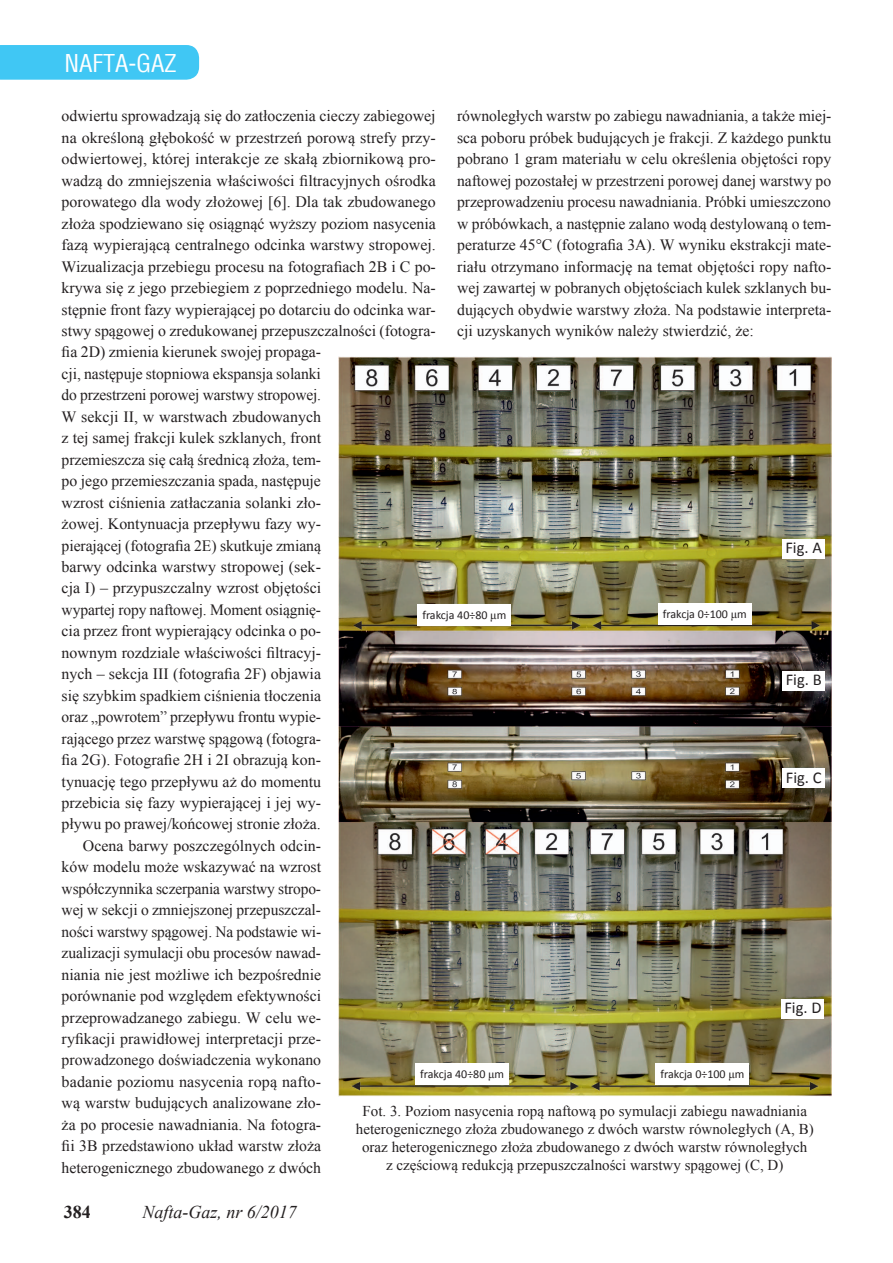
<style>
.page{position:relative;width:893px;height:1263px;background:#fff}
.page>*{position:absolute;margin:0;border:0;box-sizing:border-box;transform-origin:0 0}
.t1{font:24px "Switzerland Condensed";color:#fff}
.t2{font:italic 18px "Times New Roman";color:#231f20}
.t3{font:700 18px "Times New Roman";color:#231f20}
.t4{font:16.5px "Calibri";color:#231f20}
.t5{font:15.75px/21.5px "Times New Roman";color:#231f20;text-align:justify}
.t6{font:15px/18px "Times New Roman";color:#231f20;text-align:center}
.t7{font:12px "Calibri";color:#231f20}
.s1{font-family:"Times New Roman"}
</style>
<div class="page">
<div style="left:0;top:45px;width:199px;height:35px;background:#40c7f4"></div>
<img style="left:338px;top:357px;width:493px;height:740px">
<div style="left:418px;top:604px;width:93px;height:21px;background:#fff"></div>
<div style="left:658px;top:603px;width:94px;height:21px;background:#fff"></div>
<div style="left:782px;top:540px;width:43px;height:19px;background:#fff"></div>
<div style="left:782px;top:671px;width:43px;height:20px;background:#fff"></div>
<div style="left:782px;top:769px;width:43px;height:19px;background:#fff"></div>
<div style="left:782px;top:999px;width:42px;height:20px;background:#fff"></div>
<div style="left:415px;top:1063px;width:94px;height:21px;background:#fff"></div>
<div style="left:656px;top:1063px;width:93px;height:21px;background:#fff"></div>
<h1 class="t1" style="left:64px;top:49px;width:114px">NAFTA-GAZ</h1>
<p class="t5" style="left:62px;top:105px;width:376px">odwiertu sprowadzają się do zatłoczenia cieczy zabiegowej</p>
<p class="t5" style="left:62px;top:127px;width:376px">na określoną głębokość w przestrzeń porową strefy przy-</p>
<p class="t5" style="left:62px;top:148px;width:376px">odwiertowej, której interakcje ze skałą zbiornikową pro-</p>
<p class="t5" style="left:62px;top:170px;width:376px">wadzą do zmniejszenia właściwości filtracyjnych ośrodka</p>
<p class="t5" style="left:62px;top:191px;width:376px">porowatego dla wody złożowej [6]. Dla tak zbudowanego</p>
<p class="t5" style="left:62px;top:212px;width:376px">złoża spodziewano się osiągnąć wyższy poziom nasycenia</p>
<p class="t5" style="left:62px;top:234px;width:376px">fazą wypierającą centralnego odcinka warstwy stropowej.</p>
<p class="t5" style="left:62px;top:255px;width:376px">Wizualizacja przebiegu procesu na fotografiach 2B i C po-</p>
<p class="t5" style="left:62px;top:277px;width:376px">krywa się z jego przebiegiem z poprzedniego modelu. Na-</p>
<p class="t5" style="left:62px;top:298px;width:376px">stępnie front fazy wypierającej po dotarciu do odcinka war-</p>
<p class="t5" style="left:62px;top:320px;width:376px">stwy spągowej o zredukowanej przepuszczalności (fotogra-</p>
<p class="t5" style="left:62px;top:341px;width:261px">fia 2D) zmienia kierunek swojej propaga-</p>
<p class="t5" style="left:62px;top:363px;width:261px">cji, następuje stopniowa ekspansja solanki</p>
<p class="t5" style="left:62px;top:384px;width:261px">do przestrzeni porowej warstwy stropowej.</p>
<p class="t5" style="left:62px;top:406px;width:261px">W sekcji II, w warstwach zbudowanych</p>
<p class="t5" style="left:62px;top:427px;width:261px">z tej samej frakcji kulek szklanych, front</p>
<p class="t5" style="left:62px;top:448px;width:261px">przemieszcza się całą średnicą złoża, tem-</p>
<p class="t5" style="left:62px;top:470px;width:261px">po jego przemieszczania spada, następuje</p>
<p class="t5" style="left:62px;top:491px;width:261px">wzrost ciśnienia zatłaczania solanki zło-</p>
<p class="t5" style="left:62px;top:513px;width:261px">żowej. Kontynuacja przepływu fazy wy-</p>
<p class="t5" style="left:62px;top:534px;width:261px">pierającej (fotografia 2E) skutkuje zmianą</p>
<p class="t5" style="left:62px;top:556px;width:261px">barwy odcinka warstwy stropowej (sek-</p>
<p class="t5" style="left:62px;top:577px;width:261px">cja I) – przypuszczalny wzrost objętości</p>
<p class="t5" style="left:62px;top:599px;width:261px">wypartej ropy naftowej. Moment osiągnię-</p>
<p class="t5" style="left:62px;top:620px;width:261px">cia przez front wypierający odcinka o po-</p>
<p class="t5" style="left:62px;top:641px;width:261px">nownym rozdziale właściwości filtracyj-</p>
<p class="t5" style="left:62px;top:663px;width:261px">nych – sekcja III (fotografia 2F) objawia</p>
<p class="t5" style="left:62px;top:684px;width:261px">się szybkim spadkiem ciśnienia tłoczenia</p>
<p class="t5" style="left:62px;top:706px;width:261px">oraz „powrotem” przepływu frontu wypie-</p>
<p class="t5" style="left:62px;top:727px;width:261px">rającego przez warstwę spągową (fotogra-</p>
<p class="t5" style="left:62px;top:749px;width:261px">fia 2G). Fotografie 2H i 2I obrazują kon-</p>
<p class="t5" style="left:62px;top:770px;width:261px">tynuację tego przepływu aż do momentu</p>
<p class="t5" style="left:62px;top:792px;width:261px">przebicia się fazy wypierającej i jej wy-</p>
<p class="t5" style="left:62px;top:813px;width:261px">pływu po prawej/końcowej stronie złoża.</p>
<p class="t5" style="left:83px;top:835px;width:240px">Ocena barwy poszczególnych odcin-</p>
<p class="t5" style="left:62px;top:856px;width:261px">ków modelu może wskazywać na wzrost</p>
<p class="t5" style="left:62px;top:877px;width:261px">współczynnika sczerpania warstwy stropo-</p>
<p class="t5" style="left:62px;top:899px;width:261px">wej w sekcji o zmniejszonej przepuszczal-</p>
<p class="t5" style="left:62px;top:920px;width:261px">ności warstwy spągowej. Na podstawie wi-</p>
<p class="t5" style="left:62px;top:942px;width:261px">zualizacji symulacji obu procesów nawad-</p>
<p class="t5" style="left:62px;top:963px;width:261px">niania nie jest możliwe ich bezpośrednie</p>
<p class="t5" style="left:62px;top:985px;width:261px">porównanie pod względem efektywności</p>
<p class="t5" style="left:62px;top:1006px;width:261px">przeprowadzanego zabiegu. W celu we-</p>
<p class="t5" style="left:62px;top:1028px;width:261px">ryfikacji prawidłowej interpretacji prze-</p>
<p class="t5" style="left:62px;top:1049px;width:261px">prowadzonego doświadczenia wykonano</p>
<p class="t5" style="left:62px;top:1070px;width:261px">badanie poziomu nasycenia ropą nafto-</p>
<p class="t5" style="left:62px;top:1092px;width:261px">wą warstw budujących analizowane zło-</p>
<p class="t5" style="left:62px;top:1113px;width:261px">ża po procesie nawadniania. Na fotogra-</p>
<p class="t5" style="left:62px;top:1135px;width:261px">fii 3B przedstawiono układ warstw złoża</p>
<p class="t5" style="left:62px;top:1156px;width:261px">heterogenicznego zbudowanego z dwóch</p>
<p class="t5" style="left:457px;top:105px;width:376px">równoległych warstw po zabiegu nawadniania, a także miej&shy;sca poboru próbek budujących je frakcji. Z każdego punktu pobrano 1 gram materiału w celu określenia objętości ropy naftowej pozostałej w przestrzeni porowej danej warstwy po przeprowadzeniu procesu nawadniania. Próbki umieszczono w próbówkach, a następnie zalano wodą destylowaną o tem&shy;peraturze 45°C (fotografia 3A). W wyniku ekstrakcji mate&shy;riału otrzymano informację na temat objętości ropy nafto&shy;wej zawartej w pobranych objętościach kulek szklanych bu&shy;dujących obydwie warstwy złoża. Na podstawie interpreta&shy;cji uzyskanych wyników należy stwierdzić, że:</p>
<p class="t4" style="left:785px;top:538px;width:38px">Fig. A</p>
<p class="t7" style="left:422px;top:607px;width:85px">frakcja 40÷80 <span class="s1">μ</span>m</p>
<p class="t7" style="left:663px;top:606px;width:85px">frakcja 0÷100 <span class="s1">μ</span>m</p>
<p class="t4" style="left:786px;top:669px;width:37px">Fig. B</p>
<p class="t4" style="left:786px;top:767px;width:37px">Fig. C</p>
<p class="t4" style="left:784px;top:997px;width:39px">Fig. D</p>
<p class="t7" style="left:420px;top:1066px;width:85px">frakcja 40÷80 <span class="s1">μ</span>m</p>
<p class="t7" style="left:660px;top:1066px;width:85px">frakcja 0÷100 <span class="s1">μ</span>m</p>
<p class="t6" style="left:356px;top:1101px;width:459px">Fot. 3. Poziom nasycenia ropą naftową po symulacji zabiegu nawadniania heterogenicznego złoża zbudowanego z dwóch warstw równoległych (A, B) oraz heterogenicznego złoża zbudowanego z dwóch warstw równoległych<br>z częściową redukcją przepuszczalności warstwy spągowej (C, D)</p>
<p class="t3" style="left:64px;top:1199px;width:28px">384</p>
<p class="t2" style="left:142px;top:1200px;width:156px">Nafta-Gaz, nr 6/2017</p>
</div>
